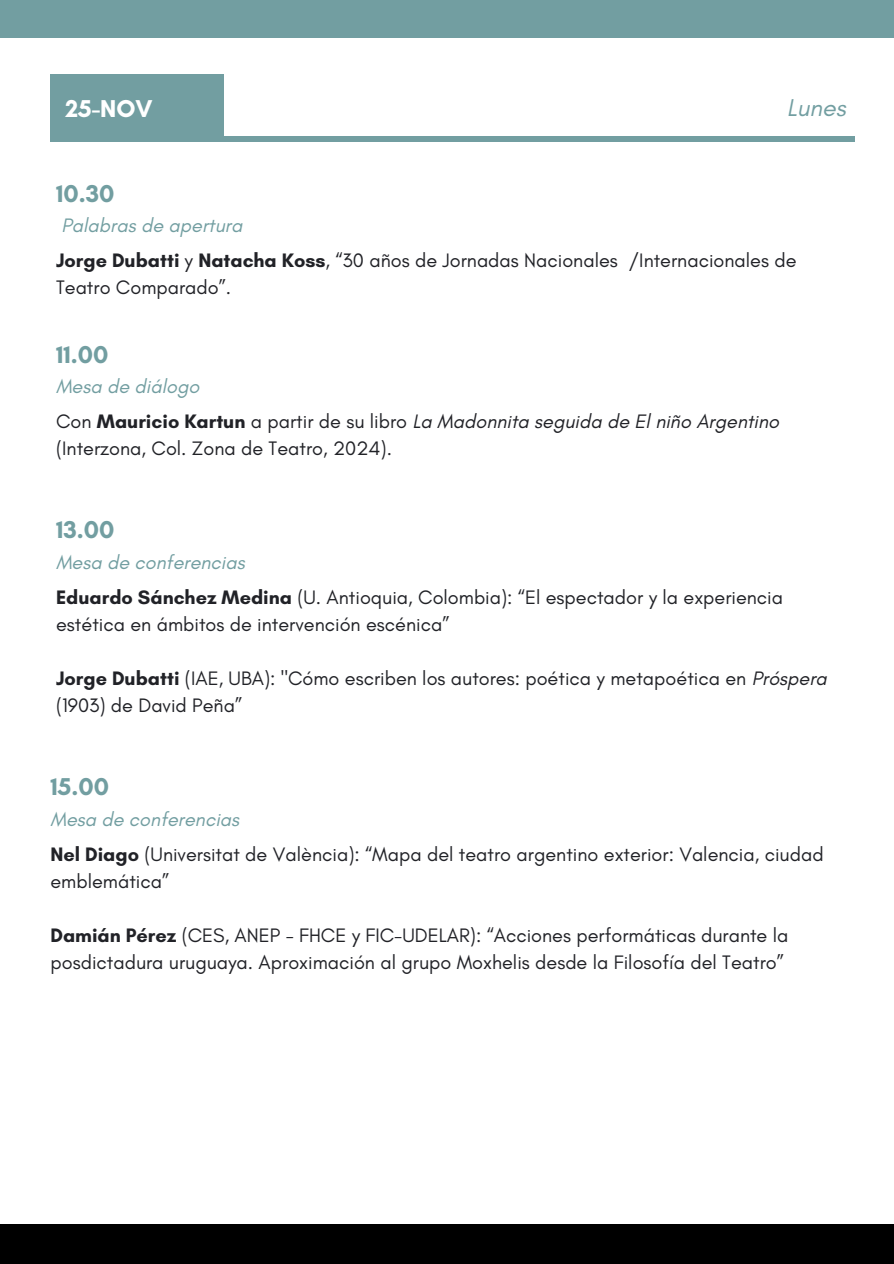
<style>
.page{position:relative;width:894px;height:1264px;background:#fff}
.page>*{position:absolute;margin:0;border:0;box-sizing:border-box;transform-origin:0 0}
.t1{font:700 24.75px "Glacial Indifference";color:#729ea1}
.t2{font:700 24.75px "Glacial Indifference";color:#fff}
.t3{font:italic 24.75px "Glacial Indifference";color:#729ea1}
.t4{font:19.8px/27px "Glacial Indifference";color:#212227}
.t5{font:italic 19.8px "Glacial Indifference";color:#729ea1}
.s1{font-weight:700}
.s2{font-style:italic}
</style>
<div class="page">
<div style="left:56px;top:136px;width:798px;height:5px;background:#729ea1"></div>
<div style="left:50px;top:75px;width:174px;height:67px;background:#729ea1"></div>
<div style="left:0;top:1224px;width:893px;height:39px;background:#000"></div>
<div style="left:0;top:0;width:893px;height:38px;background:#729ea1"></div>
<h1 class="t2" style="left:65px;top:93px;width:89px">25-NOV</h1>
<h2 class="t3" style="left:786px;top:92px;width:60px">Lunes</h2>
<h1 class="t1" style="left:56px;top:178px;width:60px">10.30</h1>
<p class="t5" style="left:61px;top:213px;width:182px">Palabras de apertura</p>
<p class="t4" style="left:56px;top:246px;width:741px"><span class="s1">Jorge Dubatti</span> y <span class="s1">Natacha Koss</span>, “30 años de Jornadas Nacionales /Internacionales de<br>Teatro Comparado”.</p>
<h1 class="t1" style="left:56px;top:339px;width:54px">11.00</h1>
<p class="t5" style="left:56px;top:374px;width:145px">Mesa de diálogo</p>
<p class="t4" style="left:56px;top:407px;width:724px">Con <span class="s1">Mauricio Kartun</span> a partir de su libro <span class="s2">La Madonnita seguida de El niño Argentino </span>(Interzona, Col. Zona de Teatro, 2024).</p>
<h1 class="t1" style="left:56px;top:515px;width:60px">13.00</h1>
<p class="t5" style="left:56px;top:550px;width:190px">Mesa de conferencias</p>
<p class="t4" style="left:56px;top:583px;width:728px"><span class="s1">Eduardo Sánchez Medina</span> (U. Antioquia, Colombia): “El espectador y la experiencia estética en ámbitos de intervención escénica”</p>
<p class="t4" style="left:56px;top:664px;width:772px"><span class="s1">Jorge Dubatti</span> (IAE, UBA): "Cómo escriben los autores: poética y metapoética en <span class="s2">Próspera </span>(1903) de David Peña”</p>
<h1 class="t1" style="left:50px;top:771px;width:60px">15.00</h1>
<p class="t5" style="left:50px;top:807px;width:190px">Mesa de conferencias</p>
<p class="t4" style="left:50px;top:840px;width:774px"><span class="s1">Nel Diago</span> (Universitat de València): “Mapa del teatro argentino exterior: Valencia, ciudad emblemática”</p>
<p class="t4" style="left:50px;top:921px;width:739px"><span class="s1">Damián Pérez</span> (CES, ANEP - FHCE y FIC-UDELAR): “Acciones performáticas durante la posdictadura uruguaya. Aproximación al grupo Moxhelis desde la Filosofía del Teatro”</p>
</div>
